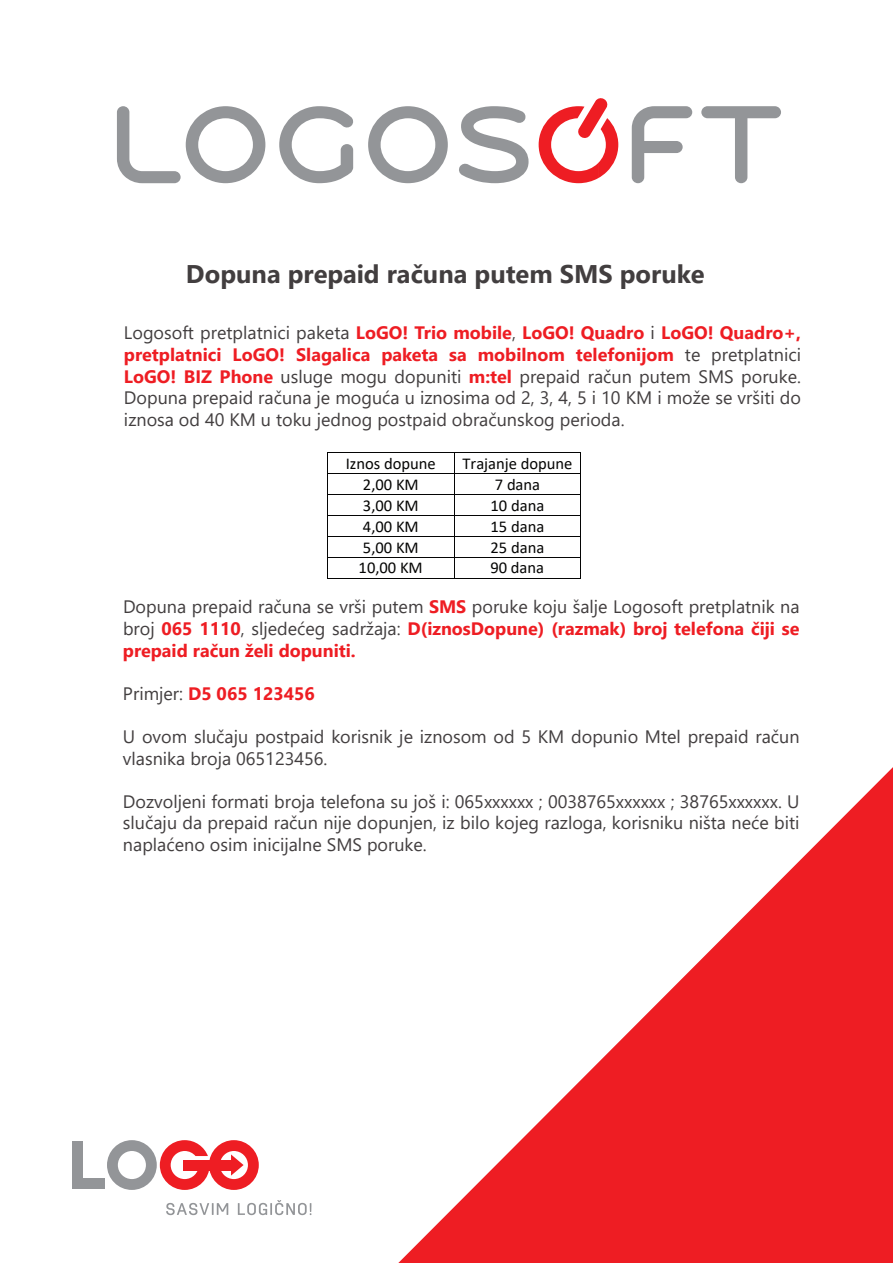
<style>
.page{position:relative;width:893px;height:1263px;background:#fff}
.page>*{position:absolute;margin:0;border:0;box-sizing:border-box;transform-origin:0 0}
.t1{font:700 25.5px "Segoe UI";color:#423e3f}
.t2{font:18px/21.6px "Segoe UI";color:#423e3f;text-align:justify}
.t3{font:700 18px "Segoe UI";color:#ee1d23}
.t4{font:16.5px "Calibri";letter-spacing:-.005em;color:#050504}
.s1{font-weight:700;color:#ee1d23}
.s2{font-weight:400;color:#423e3f}
</style>
<div class="page">
<svg style="left:398px;top:767px;width:495px;height:496px"></svg>
<svg style="left:117px;top:106px;width:664px;height:77px"></svg>
<svg style="left:539px;top:98px;width:79px;height:85px"></svg>
<svg style="left:166px;top:1203px;width:62px;height:12px"></svg>
<svg style="left:238px;top:1200px;width:73px;height:15px"></svg>
<div style="left:72px;top:1141px;width:11px;height:48px;background:#939598"></div>
<div style="left:72px;top:1178px;width:33px;height:11px;background:#939598"></div>
<svg style="left:107px;top:1140px;width:152px;height:50px"></svg>
<div style="left:183px;top:1159px;width:49px;height:11px;background:#ee1d23"></div>
<hr style="left:328px;top:452px;width:126px;height:1px;background:#050504">
<hr style="left:454px;top:452px;width:126px;height:1px;background:#050504">
<hr style="left:328px;top:473px;width:126px;height:1px;background:#050504">
<hr style="left:454px;top:473px;width:126px;height:1px;background:#050504">
<hr style="left:328px;top:494px;width:126px;height:1px;background:#050504">
<hr style="left:454px;top:494px;width:126px;height:1px;background:#050504">
<hr style="left:328px;top:515px;width:126px;height:1px;background:#050504">
<hr style="left:454px;top:515px;width:126px;height:1px;background:#050504">
<hr style="left:328px;top:536px;width:126px;height:1px;background:#050504">
<hr style="left:454px;top:536px;width:126px;height:1px;background:#050504">
<hr style="left:328px;top:557px;width:126px;height:1px;background:#050504">
<hr style="left:454px;top:557px;width:126px;height:1px;background:#050504">
<svg style="left:327px;top:452px;width:1px;height:127px"></svg>
<hr style="left:328px;top:578px;width:126px;height:1px;background:#050504">
<svg style="left:454px;top:453px;width:1px;height:125px"></svg>
<hr style="left:454px;top:578px;width:126px;height:1px;background:#050504">
<svg style="left:580px;top:452px;width:1px;height:127px"></svg>
<h1 class="t1" style="left:186px;top:250px;width:520px">Dopuna prepaid računa putem SMS poruke</h1>
<p class="t2" style="left:124px;top:321px;width:679px">Logosoft pretplatnici paketa <span class="s1">LoGO! Trio mobile</span>, <span class="s1">LoGO! Quadro</span> i <span class="s1">LoGO! Quadro+, pretplatnici LoGO! Slagalica paketa sa mobilnom telefonijom</span> te pretplatnici <span class="s1">LoGO! BIZ Phone</span> usluge mogu dopuniti <span class="s1">m:tel</span> prepaid račun putem SMS poruke.<br>Dopuna prepaid računa je moguća u iznosima od 2, 3, 4, 5 i 10 KM i može se vršiti do iznosa od 40 KM u toku jednog postpaid obračunskog perioda.</p>
<p class="t4" style="left:346px;top:452px;width:92px">Iznos dopune</p>
<p class="t4" style="left:462px;top:452px;width:111px">Trajanje dopune</p>
<p class="t4" style="left:363px;top:473px;width:57px">2,00 KM</p>
<p class="t4" style="left:495px;top:473px;width:47px">7 dana</p>
<p class="t4" style="left:363px;top:494px;width:57px">3,00 KM</p>
<p class="t4" style="left:490px;top:494px;width:55px">10 dana</p>
<p class="t4" style="left:363px;top:515px;width:57px">4,00 KM</p>
<p class="t4" style="left:490px;top:515px;width:55px">15 dana</p>
<p class="t4" style="left:363px;top:536px;width:57px">5,00 KM</p>
<p class="t4" style="left:490px;top:536px;width:55px">25 dana</p>
<p class="t4" style="left:359px;top:556px;width:66px">10,00 KM</p>
<p class="t4" style="left:490px;top:556px;width:55px">90 dana</p>
<p class="t2" style="left:123px;top:595px;width:678px">Dopuna prepaid računa se vrši putem <span class="s1">SMS</span> poruke koju šalje Logosoft pretplatnik na broj <span class="s1">065 1110</span>, sljedećeg sadržaja: <span class="s1">D(iznosDopune) (razmak) broj telefona čiji se prepaid račun želi dopuniti.</span></p>
<p class="t3" style="left:123px;top:676px;width:193px"><span class="s2">Primjer:</span> D5 065 123456</p>
<p class="t2" style="left:123px;top:724px;width:678px">U ovom slučaju postpaid korisnik je iznosom od 5 KM dopunio Mtel prepaid račun vlasnika broja 065123456.</p>
<p class="t2" style="left:123px;top:789px;width:678px">Dozvoljeni formati broja telefona su još i: 065xxxxxx ; 0038765xxxxxx ; 38765xxxxxx. U slučaju da prepaid račun nije dopunjen, iz bilo kojeg razloga, korisniku ništa neće biti naplaćeno osim inicijalne SMS poruke.</p>
</div>
